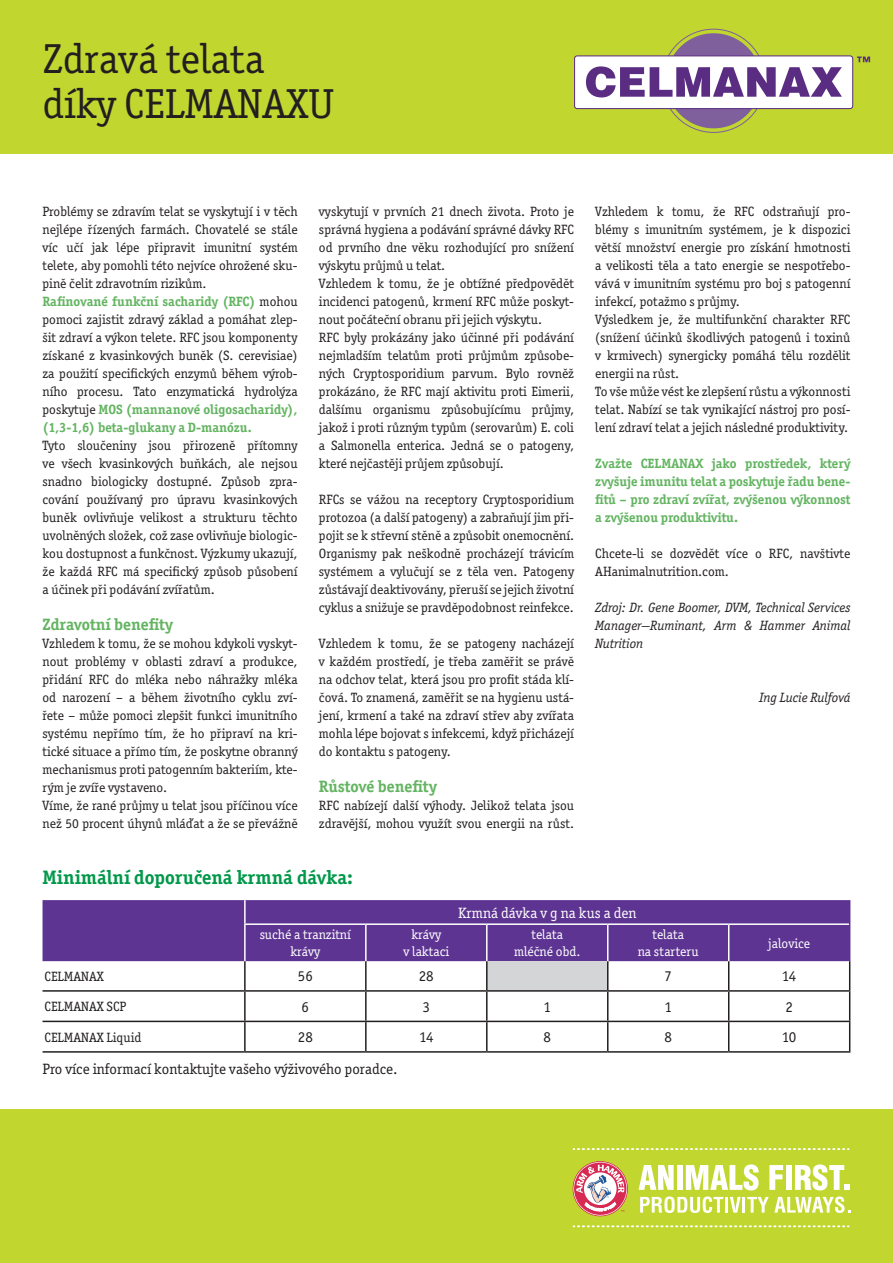
<style>
.page{position:relative;width:893px;height:1263px;background:#fff}
.page>*{position:absolute;margin:0;border:0;box-sizing:border-box;transform-origin:0 0}
.t1{font:42px/45px "Officina Serif Itc TOT";color:#231f20}
.t2{font:700 19.5px "Officina Serif Itc TOT";color:#00984a}
.t3{font:700 16.5px "Officina Serif Itc TOT";color:#63b461}
.t4{font:15px "Officina Serif Itc TOT";color:#231f20}
.t5{font:15px "Officina Serif Itc TOT";color:#fff}
.t6{font:13.5px/18px "Officina Serif Itc TOT";color:#231f20}
.t7{font:700 13.5px/18px "Officina Serif Itc TOT";color:#63b461;text-align:justify}
.t8{font:italic 13.5px/18px "Officina Serif Itc TOT";color:#231f20;text-align:justify}
.t9{font:13.5px/16.2px "Officina Serif Itc TOT";color:#fff;text-align:center}
.s1{font-weight:700;color:#63b461}
</style>
<div class="page">
<div style="left:0;top:0;width:893px;height:154px;background:#c1d72f"></div>
<div style="left:0;top:1109px;width:893px;height:154px;background:#c1d72f"></div>
<div style="left:43px;top:900px;width:806px;height:61px;background:#5e3492"></div>
<div style="left:487px;top:961px;width:121px;height:30px;background:#d4d5d7"></div>
<hr style="left:244px;top:961px;width:2px;height:29px;background:#231f20">
<hr style="left:365px;top:961px;width:2px;height:29px;background:#231f20">
<hr style="left:486px;top:961px;width:2px;height:29px;background:#231f20">
<hr style="left:43px;top:990px;width:202px;height:2px;background:#231f20">
<hr style="left:245px;top:990px;width:121px;height:2px;background:#231f20">
<hr style="left:244px;top:992px;width:2px;height:29px;background:#231f20">
<hr style="left:366px;top:990px;width:121px;height:2px;background:#231f20">
<hr style="left:365px;top:992px;width:2px;height:29px;background:#231f20">
<hr style="left:487px;top:990px;width:121px;height:2px;background:#231f20">
<hr style="left:486px;top:992px;width:2px;height:29px;background:#231f20">
<hr style="left:608px;top:990px;width:121px;height:2px;background:#231f20">
<hr style="left:729px;top:990px;width:121px;height:2px;background:#231f20">
<hr style="left:43px;top:1021px;width:202px;height:1px;background:#231f20">
<hr style="left:245px;top:1021px;width:121px;height:1px;background:#231f20">
<hr style="left:244px;top:1022px;width:2px;height:29px;background:#231f20">
<hr style="left:366px;top:1021px;width:121px;height:1px;background:#231f20">
<hr style="left:365px;top:1022px;width:2px;height:29px;background:#231f20">
<hr style="left:487px;top:1021px;width:121px;height:1px;background:#231f20">
<hr style="left:486px;top:1022px;width:2px;height:29px;background:#231f20">
<hr style="left:608px;top:1021px;width:121px;height:1px;background:#231f20">
<svg style="left:607px;top:961px;width:1px;height:90px"></svg>
<hr style="left:729px;top:1021px;width:121px;height:1px;background:#231f20">
<svg style="left:728px;top:961px;width:1px;height:90px"></svg>
<svg style="left:849px;top:961px;width:1px;height:90px"></svg>
<hr style="left:43px;top:1051px;width:202px;height:2px;background:#231f20">
<hr style="left:245px;top:1051px;width:121px;height:2px;background:#231f20">
<hr style="left:366px;top:1051px;width:121px;height:2px;background:#231f20">
<hr style="left:487px;top:1051px;width:121px;height:2px;background:#231f20">
<hr style="left:608px;top:1051px;width:121px;height:2px;background:#231f20">
<hr style="left:729px;top:1051px;width:121px;height:2px;background:#231f20">
<hr style="left:244px;top:900px;width:2px;height:23px;background:#fff">
<hr style="left:244px;top:923px;width:122px;height:2px;background:#fff">
<hr style="left:244px;top:925px;width:2px;height:36px;background:#fff">
<hr style="left:366px;top:923px;width:121px;height:2px;background:#fff">
<hr style="left:365px;top:925px;width:2px;height:36px;background:#fff">
<hr style="left:487px;top:923px;width:121px;height:2px;background:#fff">
<hr style="left:486px;top:925px;width:2px;height:36px;background:#fff">
<hr style="left:608px;top:923px;width:121px;height:2px;background:#fff">
<hr style="left:607px;top:925px;width:1px;height:36px;background:#fff">
<hr style="left:729px;top:923px;width:120px;height:2px;background:#fff">
<hr style="left:728px;top:925px;width:1px;height:36px;background:#fff">
<svg style="left:849px;top:900px;width:1px;height:24px"></svg>
<hr style="left:849px;top:924px;width:1px;height:37px;background:#5e3492">
<svg style="left:574px;top:29px;width:296px;height:104px"></svg>
<svg style="left:573px;top:1162px;width:54px;height:53px"></svg>
<svg style="left:639px;top:1165px;width:35px;height:25px"></svg>
<div style="left:677px;top:1165px;width:5px;height:25px;background:#fff"></div>
<svg style="left:686px;top:1164px;width:73px;height:26px"></svg>
<svg style="left:769px;top:1165px;width:14px;height:25px"></svg>
<div style="left:786px;top:1165px;width:6px;height:25px;background:#fff"></div>
<svg style="left:795px;top:1164px;width:55px;height:26px"></svg>
<svg style="left:640px;top:1196px;width:83px;height:17px"></svg>
<hr style="left:725px;top:1197px;width:3px;height:15px;background:#fff">
<svg style="left:730px;top:1197px;width:11px;height:15px"></svg>
<hr style="left:742px;top:1197px;width:3px;height:15px;background:#fff">
<svg style="left:747px;top:1196px;width:103px;height:17px"></svg>
<svg style="left:573px;top:1148px;width:276px;height:2px"></svg>
<svg style="left:573px;top:1225px;width:276px;height:2px"></svg>
<h1 class="t1" style="left:43px;top:37px;width:293px">Zdravá telata díky CELMANAXU</h1>
<p class="t6" style="left:43px;top:203px;width:257px">Problémy se zdravím telat se vyskytují i v těch nejlépe řízených farmách. Chovatelé se stále víc učí jak lépe připravit imunitní systém telete, aby pomohli této nejvíce ohrožené sku&shy;pině čelit zdravotním rizikům.<br><span class="s1">Rafinované funkční sacharidy (RFC)</span> mohou pomoci zajistit zdravý základ a pomáhat zlep&shy;šit zdraví a výkon telete. RFC jsou komponenty získané z kvasinkových buněk (S. cerevisiae) za použití specifických enzymů během výrob&shy;ního procesu. Tato enzymatická hydrolýza poskytuje <span class="s1">MOS (mannanové oligosacharidy), (1,3-1,6) beta-glukany a D-manózu.</span></p>
<p class="t6" style="left:43px;top:437px;width:257px;text-align:justify">Tyto sloučeniny jsou přirozeně přítomny ve všech kvasinkových buňkách, ale nejsou snadno biologicky dostupné. Způsob zpra&shy;cování používaný pro úpravu kvasinkových buněk ovlivňuje velikost a strukturu těchto uvolněných složek, což zase ovlivňuje biologic&shy;kou dostupnost a funkčnost. Výzkumy ukazují, že každá RFC má specifický způsob působení a účinek při podávání zvířatům.</p>
<p class="t3" style="left:43px;top:614px;width:132px">Zdravotní benefity</p>
<p class="t6" style="left:43px;top:635px;width:257px">Vzhledem k tomu, že se mohou kdykoli vyskyt&shy;nout problémy v oblasti zdraví a produkce, přidání RFC do mléka nebo náhražky mléka od narození – a během životního cyklu zví&shy;řete – může pomoci zlepšit funkci imunitního systému nepřímo tím, že ho připraví na kri&shy;tické situace a přímo tím, že poskytne obranný mechanismus proti patogenním bakteriím, kte&shy;rým je zvíře vystaveno.<br>Víme, že rané průjmy u telat jsou příčinou více než 50 procent úhynů mláďat a že se převážně</p>
<p class="t6" style="left:319px;top:203px;width:257px">vyskytují v prvních 21 dnech života. Proto je správná hygiena a podávání správné dávky RFC od prvního dne věku rozhodující pro snížení výskytu průjmů u telat.<br>Vzhledem k tomu, že je obtížné předpovědět incidenci patogenů, krmení RFC může poskyt&shy;nout počáteční obranu při jejich výskytu.<br>RFC byly prokázány jako účinné při podávání nejmladším telatům proti průjmům způsobe&shy;ných Cryptosporidium parvum. Bylo rovněž prokázáno, že RFC mají aktivitu proti Eimerii, dalšímu organismu způsobujícímu průjmy, jakož i proti různým typům (serovarům) E. coli a Salmonella enterica. Jedná se o patogeny, které nejčastěji průjem způsobují.</p>
<p class="t6" style="left:319px;top:491px;width:257px;text-align:justify">RFCs se vážou na receptory Cryptosporidium protozoa (a další patogeny) a zabraňují jim při&shy;pojit se k střevní stěně a způsobit onemocnění.<br>Organismy pak neškodně procházejí trávicím systémem a vylučují se z těla ven. Patogeny zůstávají deaktivovány, přeruší se jejich životní cyklus a snižuje se pravděpodobnost reinfekce.</p>
<p class="t6" style="left:319px;top:635px;width:257px;text-align:justify">Vzhledem k tomu, že se patogeny nacházejí v každém prostředí, je třeba zaměřit se právě na odchov telat, která jsou pro profit stáda klí&shy;čová. To znamená, zaměřit se na hygienu ustá&shy;jení, krmení a také na zdraví střev aby zvířata mohla lépe bojovat s infekcemi, když přicházejí do kontaktu s patogeny.</p>
<p class="t3" style="left:319px;top:776px;width:119px">Růstové benefity</p>
<p class="t6" style="left:319px;top:797px;width:257px">RFC nabízejí další výhody. Jelikož telata jsou zdravější, mohou využít svou energii na růst.</p>
<h2 class="t2" style="left:43px;top:865px;width:312px">Minimální doporučená krmná dávka:</h2>
<p class="t6" style="left:595px;top:203px;width:257px">Vzhledem k tomu, že RFC odstraňují pro&shy;blémy s imunitním systémem, je k dispozici větší množství energie pro získání hmotnosti a velikosti těla a tato energie se nespotřebo&shy;vává v imunitním systému pro boj s patogenní infekcí, potažmo s průjmy.<br>Výsledkem je, že multifunkční charakter RFC (snížení účinků škodlivých patogenů i toxinů v krmivech) synergicky pomáhá tělu rozdělit energii na růst.<br>To vše může vést ke zlepšení růstu a výkonnosti telat. Nabízí se tak vynikající nástroj pro posí&shy;lení zdraví telat a jejich následné produktivity.</p>
<p class="t7" style="left:595px;top:454px;width:257px">Zvažte CELMANAX jako prostředek, který zvyšuje imunitu telat a poskytuje řadu bene&shy;fitů – pro zdraví zvířat, zvýšenou výkonnost a zvýšenou produktivitu.</p>
<p class="t6" style="left:595px;top:545px;width:257px">Chcete-li se dozvědět více o RFC, navštivte<br>AHanimalnutrition.com.</p>
<p class="t8" style="left:595px;top:599px;width:257px">Zdroj: Dr. Gene Boomer, DVM, Technical Services Manager—Ruminant, Arm &amp; Hammer Animal Nutrition</p>
<p class="t8" style="left:759px;top:689px;width:93px">Ing Lucie Rulfová</p>
<p class="t5" style="left:458px;top:904px;width:180px">Krmná dávka v g na kus a den</p>
<p class="t9" style="left:260px;top:927px;width:93px">suché a tranzitní krávy</p>
<p class="t9" style="left:403px;top:927px;width:47px">krávy<br>v laktaci</p>
<p class="t9" style="left:514px;top:927px;width:68px">telata mléčné obd.</p>
<p class="t9" style="left:638px;top:927px;width:63px">telata<br>na starteru</p>
<p class="t9" style="left:768px;top:935px;width:43px">jalovice</p>
<p class="t6" style="left:45px;top:967px;width:61px">CELMANAX</p>
<p class="t4" style="left:298px;top:967px;width:16px">56</p>
<p class="t4" style="left:419px;top:967px;width:16px">28</p>
<p class="t4" style="left:664px;top:967px;width:9px">7</p>
<p class="t4" style="left:782px;top:967px;width:16px">14</p>
<p class="t6" style="left:45px;top:997px;width:83px">CELMANAX SCP</p>
<p class="t4" style="left:302px;top:998px;width:9px">6</p>
<p class="t4" style="left:423px;top:998px;width:9px">3</p>
<p class="t4" style="left:543px;top:998px;width:9px">1</p>
<p class="t4" style="left:664px;top:998px;width:9px">1</p>
<p class="t4" style="left:785px;top:998px;width:9px">2</p>
<p class="t6" style="left:45px;top:1028px;width:98px">CELMANAX Liquid</p>
<p class="t4" style="left:298px;top:1028px;width:16px">28</p>
<p class="t4" style="left:419px;top:1028px;width:16px">14</p>
<p class="t4" style="left:543px;top:1028px;width:9px">8</p>
<p class="t4" style="left:664px;top:1028px;width:9px">8</p>
<p class="t4" style="left:782px;top:1028px;width:16px">10</p>
<p class="t4" style="left:43px;top:1060px;width:357px">Pro více informací kontaktujte vašeho výživového poradce.</p>
</div>
